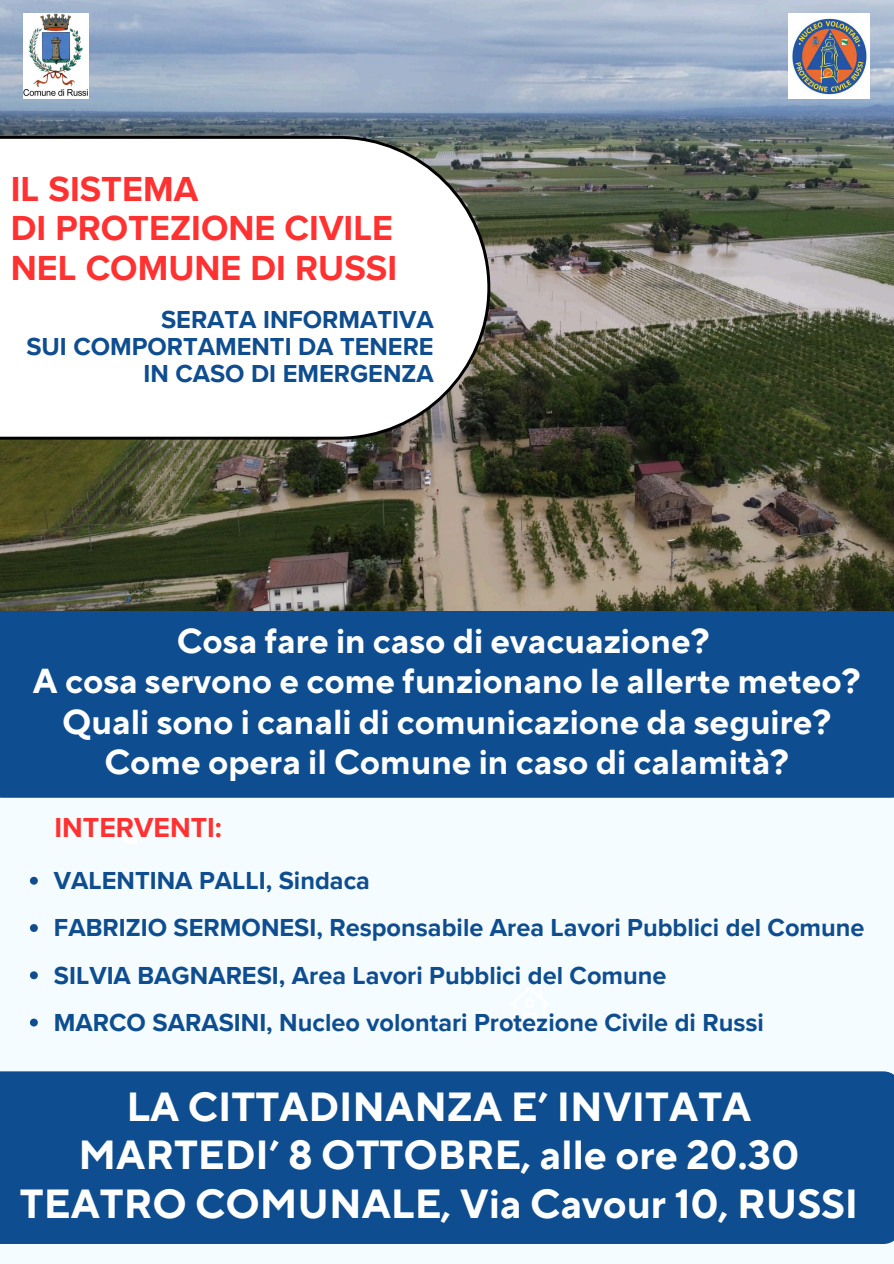
<style>
.page{position:relative;width:894px;height:1264px;background:#fff}
.page>*{position:absolute;margin:0;border:0;box-sizing:border-box;transform-origin:0 0}
.t1{font:700 40.5px/48.3px "TT Norms Pro";color:#fff;text-align:center}
.t2{font:700 35.85px/39.3px "Proxima Nova";color:#ff3131}
.t3{font:700 34.5px/40.5px "TT Norms Pro";color:#fff;text-align:center}
.t4{font:700 28.35px "Proxima Nova";color:#ff3131}
.t5{font:700 25.35px/27px "Proxima Nova";color:#0e4d8f;text-align:right}
</style>
<div class="page">
<div style="left:0;top:0;width:893px;height:1263px;background:#f5fcff"></div>
<img style="left:0;top:0;width:893px;height:611px">
<div style="left:0;top:1071px;width:893px;height:172px;background:#0e4d8f"></div>
<img style="left:24px;top:14px;width:65px;height:84px">
<svg style="left:0;top:136px;width:490px;height:303px;fill:#fff"></svg>
<svg style="left:30px;top:876px;width:8px;height:8px"></svg>
<svg style="left:30px;top:924px;width:8px;height:7px"></svg>
<svg style="left:30px;top:971px;width:8px;height:8px"></svg>
<svg style="left:30px;top:1018px;width:8px;height:8px"></svg>
<div style="left:0;top:611px;width:893px;height:186px;background:#0e4d8f"></div>
<img style="left:788px;top:14px;width:81px;height:84px">
<h2 class="t2" style="left:11px;top:170px;width:388px">IL SISTEMA<br>DI PROTEZIONE CIVILE<br>NEL COMUNE DI RUSSI</h2>
<h5 class="t5" style="left:26px;top:307px;width:409px">SERATA INFORMATIVA<br>SUI COMPORTAMENTI DA TENERE<br>IN CASO DI EMERGENZA</h5>
<p class="t3" style="left:33px;top:621px;width:829px">Cosa fare in caso di evacuazione?<br>A cosa servono e come funzionano le allerte meteo?<br>Quali sono i canali di comunicazione da seguire?<br>Come opera il Comune in caso di calamità?</p>
<p class="t4" style="left:54px;top:811px;width:169px">INTERVENTI:</p>
<h3 class="t5" style="left:54px;top:867px;width:317px">VALENTINA PALLI, Sindaca</h3>
<h4 class="t5" style="left:54px;top:915px;width:811px">FABRIZIO SERMONESI, Responsabile Area Lavori Pubblici del Comune</h4>
<p class="t5" style="left:54px;top:962px;width:614px">SILVIA BAGNARESI, Area Lavori Pubblici del Comune</p>
<p class="t5" style="left:54px;top:1009px;width:711px">MARCO SARASINI, Nucleo volontari Protezione Civile di Russi</p>
<p class="t1" style="left:20px;top:1084px;width:839px">LA CITTADINANZA E’ INVITATA<br>MARTEDI’ 8 OTTOBRE, alle ore 20.30<br>TEATRO COMUNALE, Via Cavour 10, RUSSI</p>
</div>
